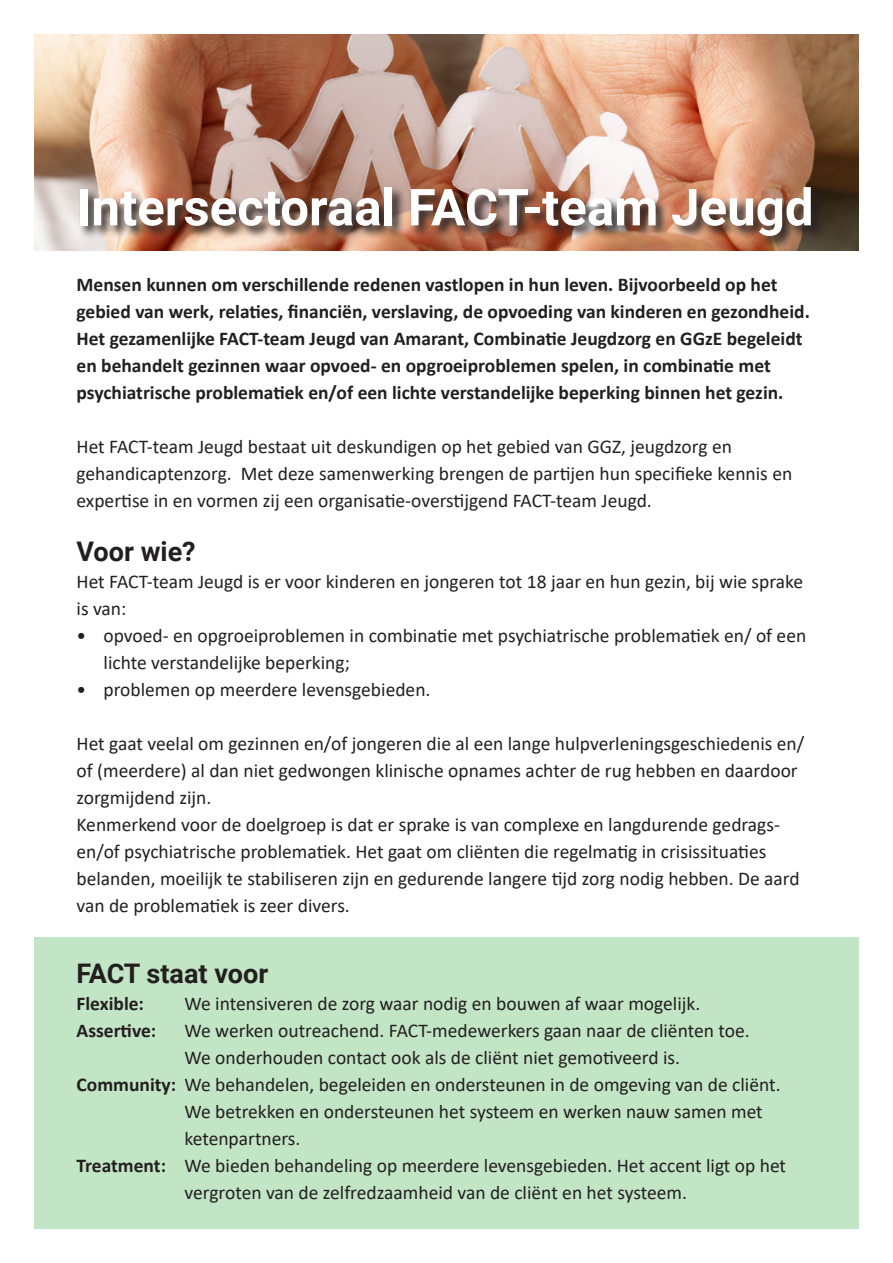
<style>
.page{position:relative;width:893px;height:1263px;background:#fff}
.page>*{position:absolute;margin:0;border:0;box-sizing:border-box;transform-origin:0 0}
.t1{font:700 51px "Roboto";color:#fff}
.t2{font:700 27px "Roboto";color:#231f20}
.opsomming{font:19.5px/27px "Calibri";color:#231f20}
.t3{font:700 19.5px/27px "Calibri";color:#231f20}
.s1{font-weight:700}
</style>
<div class="page">
<div style="left:34px;top:938px;width:825px;height:291px;background:#c2e5c5"></div>
<img style="left:34px;top:34px;width:825px;height:217px">
<img style="left:78px;top:185px;width:747px;height:65px">
<p class="t1" style="left:77px;top:171px;width:738px">Intersectoraal FACT-team Jeugd</p>
<p class="t3" style="left:77px;top:271px;width:735px">Mensen kunnen om verschillende redenen vastlopen in hun leven. Bijvoorbeeld op het gebied van werk, relaties, financiën, verslaving, de opvoeding van kinderen en gezondheid.<br>Het gezamenlijke FACT-team Jeugd van Amarant, Combinatie Jeugdzorg en GGzE begeleidt en behandelt gezinnen waar opvoed- en opgroeiproblemen spelen, in combinatie met psychiatrische problematiek en/of een lichte verstandelijke beperking binnen het gezin.</p>
<p class="opsomming" style="left:77px;top:433px;width:717px">Het FACT-team Jeugd bestaat uit deskundigen op het gebied van GGZ, jeugdzorg en gehandicaptenzorg. Met deze samenwerking brengen de partijen hun specifieke kennis en expertise in en vormen zij een organisatie-overstijgend FACT-team Jeugd.</p>
<p class="t2" style="left:77px;top:532px;width:121px">Voor wie?</p>
<p class="opsomming" style="left:77px;top:568px;width:728px">Het FACT-team Jeugd is er voor kinderen en jongeren tot 18 jaar en hun gezin, bij wie sprake is van:</p>
<p class="opsomming" style="left:104px;top:622px;width:704px;text-indent:-27px">• opvoed- en opgroeiproblemen in combinatie met psychiatrische problematiek en/ of een lichte verstandelijke beperking;</p>
<p class="opsomming" style="left:77px;top:676px;width:355px">• problemen op meerdere levensgebieden.</p>
<p class="opsomming" style="left:77px;top:730px;width:729px">Het gaat veelal om gezinnen en/of jongeren die al een lange hulpverleningsgeschiedenis en/ of (meerdere) al dan niet gedwongen klinische opnames achter de rug hebben en daardoor zorgmijdend zijn.</p>
<p class="opsomming" style="left:77px;top:811px;width:725px">Kenmerkend voor de doelgroep is dat er sprake is van complexe en langdurende gedrags&shy;en/of psychiatrische problematiek. Het gaat om cliënten die regelmatig in crisissituaties belanden, moeilijk te stabiliseren zijn en gedurende langere tijd zorg nodig hebben. De aard van de problematiek is zeer divers.</p>
<p class="t2" style="left:77px;top:954px;width:193px">FACT staat voor</p>
<p class="t3" style="left:77px;top:989px;width:69px">Flexible:</p>
<p class="opsomming" style="left:185px;top:989px;width:517px">We intensiveren de zorg waar nodig en bouwen af waar mogelijk.</p>
<p class="t3" style="left:77px;top:1016px;width:81px">Assertive:</p>
<p class="opsomming" style="left:185px;top:1016px;width:567px">We werken outreachend. FACT-medewerkers gaan naar de cliënten toe.</p>
<p class="opsomming" style="left:185px;top:1043px;width:497px">We onderhouden contact ook als de cliënt niet gemotiveerd is.</p>
<p class="opsomming" style="left:77px;top:1070px;width:706px"><span class="s1">Community:</span> We behandelen, begeleiden en ondersteunen in de omgeving van de cliënt.</p>
<p class="opsomming" style="left:185px;top:1097px;width:580px">We betrekken en ondersteunen het systeem en werken nauw samen met ketenpartners.</p>
<p class="opsomming" style="left:77px;top:1151px;width:711px"><span class="s1">Treatment:</span> We bieden behandeling op meerdere levensgebieden. Het accent ligt op het</p>
<p class="opsomming" style="left:185px;top:1178px;width:504px">vergroten van de zelfredzaamheid van de cliënt en het systeem.</p>
</div>
